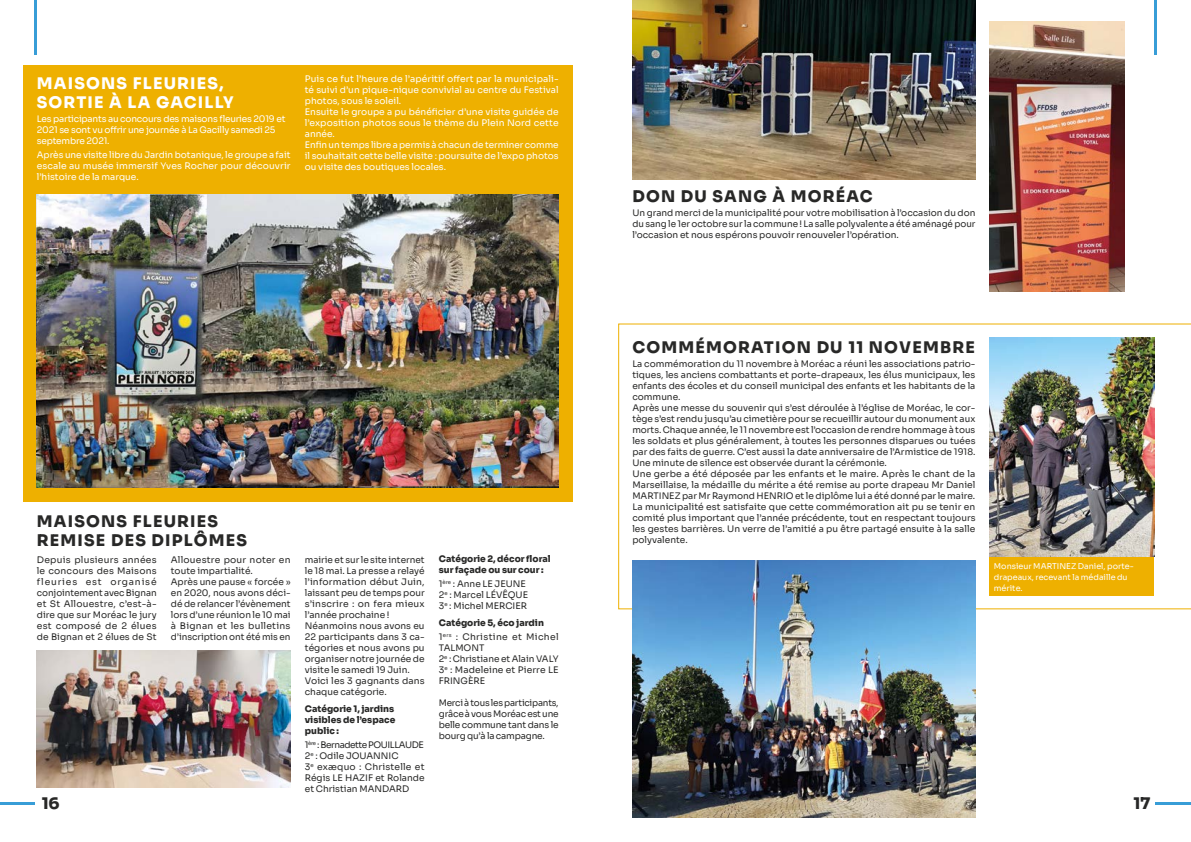
<style>
.page{position:relative;width:1191px;height:842px;background:#fff}
.page>*{position:absolute;margin:0;border:0;box-sizing:border-box;transform-origin:0 0}
.t1{font:800 16px/19.2px "Sora";letter-spacing:.075em;color:#282827}
.t2{font:800 16px "Sora";letter-spacing:.075em;color:#fff}
.t3{font:9px/11px "Sora";color:#282827}
.t4{font:9px/11px "Sora";color:#fff;text-align:justify}
.t5{font:800 9px/11px "Sora";color:#282827}
.t6{font:9px/11px "Sora";letter-spacing:-.025em;color:#fff}
.t7{font:8px/11px "Sora";color:#fff}
.s1{font-weight:400}
</style>
<div class="page">
<hr style="left:34px;top:0;width:3px;height:54px;background:#389dd7">
<hr style="left:0;top:802px;width:35px;height:3px;background:#389dd7">
<hr style="left:1154px;top:0;width:3px;height:54px;background:#389dd7">
<hr style="left:1155px;top:802px;width:36px;height:3px;background:#389dd7">
<div style="left:23px;top:65px;width:550px;height:437px;background:#eeb000"></div>
<svg style="left:618px;top:323px;width:573px;height:286px"></svg>
<img style="left:37px;top:194px;width:521px;height:294px">
<img style="left:37px;top:651px;width:254px;height:136px">
<img style="left:632px;top:0;width:343px;height:179px">
<img style="left:989px;top:21px;width:135px;height:271px">
<img style="left:989px;top:338px;width:165px;height:219px">
<img style="left:632px;top:560px;width:343px;height:257px">
<div style="left:989px;top:557px;width:165px;height:38px;background:#eeb000"></div>
<h1 class="t2" style="left:37px;top:70px;width:30px">MAISO</h1>
<h1 class="t2" style="left:101px;top:70px;width:54px">NS FLEU</h1>
<h1 class="t2" style="left:177px;top:70px;width:23px">RIES</h1>
<h1 class="t2" style="left:219px;top:70px;width:6px">,</h1>
<h1 class="t2" style="left:37px;top:90px;width:50px">SO RTIE</h1>
<h1 class="t2" style="left:109px;top:90px;width:59px">à LA GACILL</h1>
<h1 class="t2" style="left:223px;top:90px;width:12px">Y</h1>
<p class="t6" style="left:37px;top:113px;width:250px">Les participants au concours des maisons fleuries 2019 et<br>2021 se sont vu offrir une journée à La Gacilly samedi 25 septembre 2021.</p>
<p class="t4" style="left:37px;top:149px;width:255px">Après une visite libre du Jardin botanique, le groupe a fait escale au musée immersif Yves Rocher pour découvrir l’histoire de la marque.</p>
<p class="t4" style="left:305px;top:73px;width:255px;text-align:left">Puis ce fut l’heure de l’apéritif offert par la municipali&shy;té suivi d’un pique-nique convivial au centre du Festival photos, sous le soleil.<br>Ensuite le groupe a pu bénéficier d’une visite guidée de l’exposition photos sous le thème du Plein Nord cette année.<br>Enfin un temps libre a permis à chacun de terminer comme il souhaitait cette belle visite : poursuite de l’expo photos ou visite des boutiques locales.</p>
<h1 class="t1" style="left:37px;top:510px;width:211px;text-indent:140px">RIES<br>REMISE DES DIPLÔMES</h1>
<p class="t3" style="left:37px;top:554px;width:121px;text-align:justify">Depuis plusieurs années le concours des Maisons fleuries est organisé conjointement avec Bignan et St Allouestre, c’est-à&shy;dire que sur Moréac le jury est composé de 2 élues de Bignan et 2 élues de St</p>
<p class="t3" style="left:171px;top:554px;width:121px">Allouestre pour noter en toute impartialité.<br>Après une pause « forcée » en 2020, nous avons déci&shy;dé de relancer l’évènement lors d’une réunion le 10 mai à Bignan et les bulletins d’inscription ont été mis en</p>
<p class="t3" style="left:305px;top:554px;width:121px">mairie et sur le site internet le 18 mai. La presse a relayé l’information début Juin, laissant peu de temps pour s’inscrire : on fera mieux l’année prochaine !<br>Néanmoins nous avons eu<br>22 participants dans 3 ca&shy;tégories et nous avons pu organiser notre journée de visite le samedi 19 Juin.<br>Voici les 3 gagnants dans chaque catégorie.</p>
<p class="t5" style="left:305px;top:702px;width:92px">Catégorie 1, jardins visibles de l’espace public :</p>
<p class="t3" style="left:305px;top:738px;width:121px">1<sup>ère</sup> : Bernadette POUILLAUDE<br>2<sup>e</sup> : Odile JOUANNIC<br>3<sup>e</sup> exæquo : Christelle et<br>Régis LE HAZIF et Rolande et Christian MANDARD</p>
<h1 class="t1" style="left:37px;top:510px;width:30px">MAISO</h1>
<h1 class="t1" style="left:101px;top:510px;width:54px">NS FLEU</h1>
<p class="t5" style="left:439px;top:553px;width:113px">Catégorie 2, décor floral sur façade ou sur cour :</p>
<p class="t3" style="left:439px;top:578px;width:91px">1<sup>ère</sup> : Anne LE JEUNE<br>2<sup>e</sup> : Marcel LÉVÊQUE<br>3<sup>e</sup> : Michel MERCIER</p>
<p class="t5" style="left:439px;top:615px;width:121px;line-height:13.8px">Catégorie 5, éco jardin<br><span class="s1">1</span><sup>ers</sup> <span class="s1">: Christine et Michel</span></p>
<p class="t3" style="left:439px;top:641px;width:121px">TALMONT<br>2<sup>e</sup> : Christiane et Alain VALY<br>3<sup>e</sup> : Madeleine et Pierre LE<br>FRINGÈRE</p>
<p class="t3" style="left:439px;top:696px;width:121px;text-align:justify">Merci à tous les participants, grâce à vous Moréac est une belle commune tant dans le bourg qu’à la campagne.</p>
<h1 class="t1" style="left:632px;top:185px;width:242px">Don du sang à Moréac</h1>
<p class="t3" style="left:632px;top:206px;width:345px;text-align:justify">Un grand merci de la municipalité pour votre mobilisation à l’occasion du don du sang le 1er octobre sur la commune ! La salle polyvalente a été aménagé pour l’occasion et nous espérons pouvoir renouveler l’opération.</p>
<h1 class="t1" style="left:632px;top:336px;width:305px">Comm émoration du 11 novembr</h1>
<h1 class="t1" style="left:965px;top:336px;width:11px">e</h1>
<p class="t3" style="left:632px;top:357px;width:345px">La commémoration du 11 novembre à Moréac a réuni les associations patrio&shy;tiques, les anciens combattants et porte-drapeaux, les élus municipaux, les enfants des écoles et du conseil municipal des enfants et les habitants de la commune.<br>Après une messe du souvenir qui s’est déroulée à l’église de Moréac, le cor&shy;tège s’est rendu jusqu’au cimetière pour se recueillir autour du monument aux morts. Chaque année, le 11 novembre est l’occasion de rendre hommage à tous les soldats et plus généralement, à toutes les personnes disparues ou tuées par des faits de guerre. C’est aussi la date anniversaire de l’Armistice de 1918.<br>Une minute de silence est observée durant la cérémonie.<br>Une gerbe a été déposée par les enfants et le maire. Après le chant de la Marseillaise, la médaille du mérite a été remise au porte drapeau Mr Daniel MARTINEZ par Mr Raymond HENRIO et le diplôme lui a été donné par le maire.<br>La municipalité est satisfaite que cette commémoration ait pu se tenir en comité plus important que l’année précédente, tout en respectant toujours les gestes barrières. Un verre de l’amitié a pu être partagé ensuite à la salle polyvalente.</p>
<p class="t7" style="left:994px;top:560px;width:141px">Monsieur MARTINEZ Daniel, porte&shy;drapeaux, recevant la médaille du mérite.</p>
<h1 class="t1" style="left:42px;top:793px;width:20px">16</h1>
<h1 class="t1" style="left:1133px;top:793px;width:18px">17</h1>
</div>
